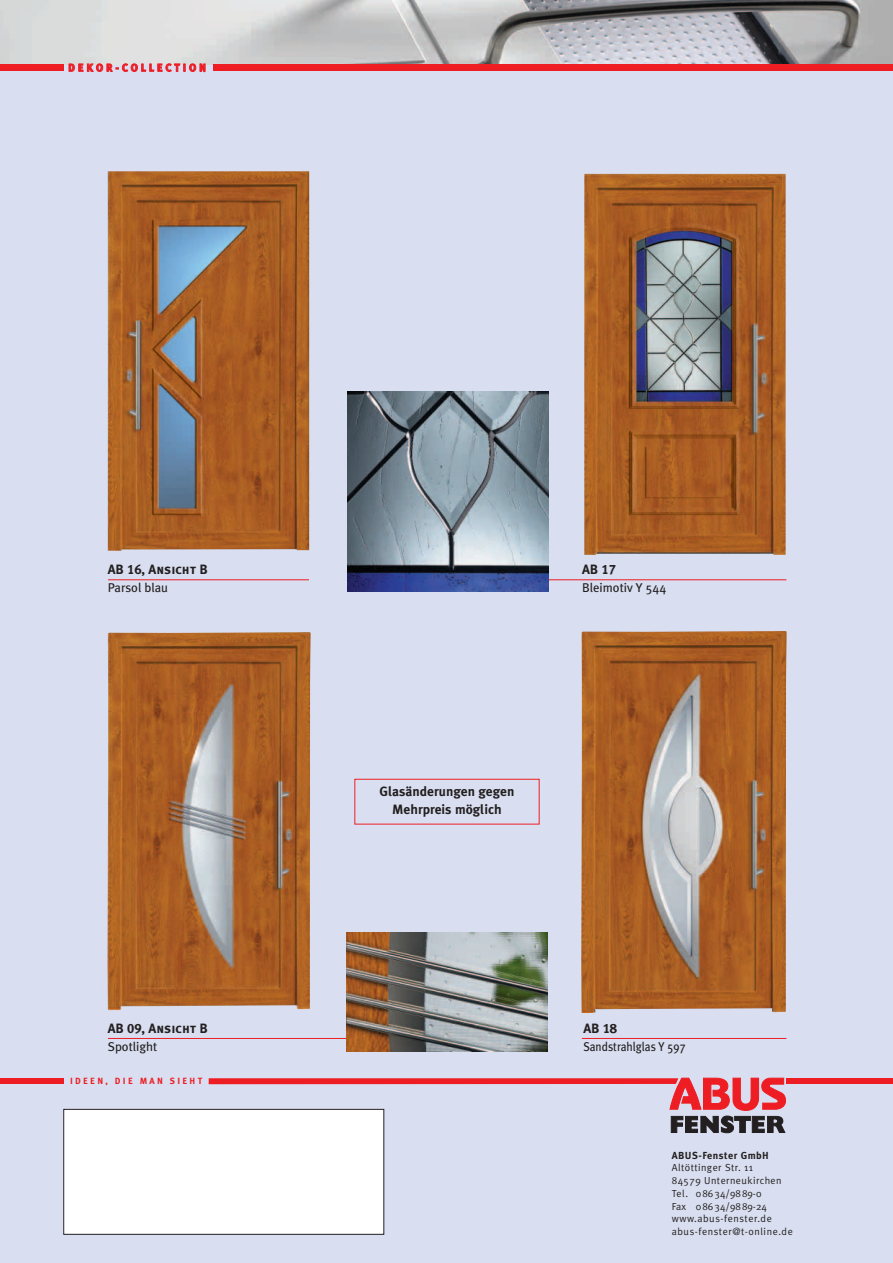
<style>
.page{position:relative;width:893px;height:1263px;background:#d9dff0}
.page>*{position:absolute;margin:0;border:0;box-sizing:border-box;transform-origin:0 0}
.t1{font:700 13.5px/18px "Meta Plus";color:#231f20;text-align:center}
.t2{font:13.5px "Meta Plus Bold Caps";color:#231f20}
.t3{font:12.75px "Meta Plus";color:#231f20}
.t4{font:12.75px "Meta Plus";color:#231f20;scale:.9 1}
.t5{font:10.5px "Meta Plus Bold Caps";letter-spacing:.285em;color:#ee1d23}
.t6{font:10.2px/12.8px "Meta Plus Normal";letter-spacing:.045em;color:#231f20}
.t7{font:700 10.2px "Meta Plus";letter-spacing:.045em;color:#231f20}
.t8{font:9px "Meta Plus Bold Caps";letter-spacing:.255em;color:#ee1d23}
</style>
<div class="page">
<div style="left:64px;top:1109px;width:320px;height:125px;background:#fff"></div>
<div style="left:786px;top:1078px;width:107px;height:6px;background:#ee1d23"></div>
<svg style="left:209px;top:1078px;width:577px;height:55px"></svg>
<div style="left:0;top:1078px;width:64px;height:6px;background:#ee1d23"></div>
<img style="left:0;top:0;width:893px;height:64px">
<div style="left:0;top:64px;width:64px;height:7px;background:#ee1d23"></div>
<div style="left:213px;top:64px;width:680px;height:7px;background:#ee1d23"></div>
<img style="left:108px;top:171px;width:201px;height:380px">
<img style="left:107px;top:632px;width:204px;height:378px">
<img style="left:584px;top:174px;width:202px;height:381px">
<img style="left:581px;top:631px;width:206px;height:382px">
<hr style="left:108px;top:579px;width:201px;height:1px;background:#ee1d23">
<hr style="left:108px;top:1038px;width:247px;height:1px;background:#ee1d23">
<hr style="left:582px;top:1038px;width:204px;height:1px;background:#ee1d23">
<hr style="left:512px;top:579px;width:274px;height:1px;background:#ee1d23">
<img style="left:348px;top:392px;width:201px;height:200px">
<img style="left:346px;top:933px;width:201px;height:118px">
<div style="left:354px;top:779px;width:185px;height:45px;border:1px solid #ee1e24"></div>
<p class="t5" style="left:68px;top:62px;width:139px">DEKOR-COLLECTION</p>
<h1 class="t2" style="left:108px;top:561px;width:102px">AB 16, Ansicht B</h1>
<p class="t3" style="left:108px;top:583px;width:62px">Parsol blau</p>
<h1 class="t2" style="left:108px;top:1021px;width:102px">AB 09, Ansicht B</h1>
<p class="t3" style="left:108px;top:1042px;width:51px">Spotlight</p>
<p class="t8" style="left:70px;top:1076px;width:134px">IDEEN, DIE MAN SIEHT</p>
<h1 class="t2" style="left:582px;top:561px;width:35px">AB 17</h1>
<p class="t3" style="left:582px;top:583px;width:86px">Bleimotiv Y 544</p>
<h1 class="t1" style="left:379px;top:783px;width:136px">Glasänderungen gegen<br>Mehrpreis möglich</h1>
<h1 class="t2" style="left:583px;top:1021px;width:35px">AB 18</h1>
<p class="t4" style="left:583px;top:1042px;width:115px">Sandstrahlglas Y 597</p>
<p class="t7" style="left:672px;top:1151px;width:99px">ABUS-Fenster GmbH</p>
<p class="t6" style="left:672px;top:1162px;width:123px">Altöttinger Str. 11<br>84579 Unterneukirchen<br>Tel. 08634/9889-0<br>Fax 08634/9889-24 www.abus-fenster.de abus-fenster@t-online.de</p>
</div>
